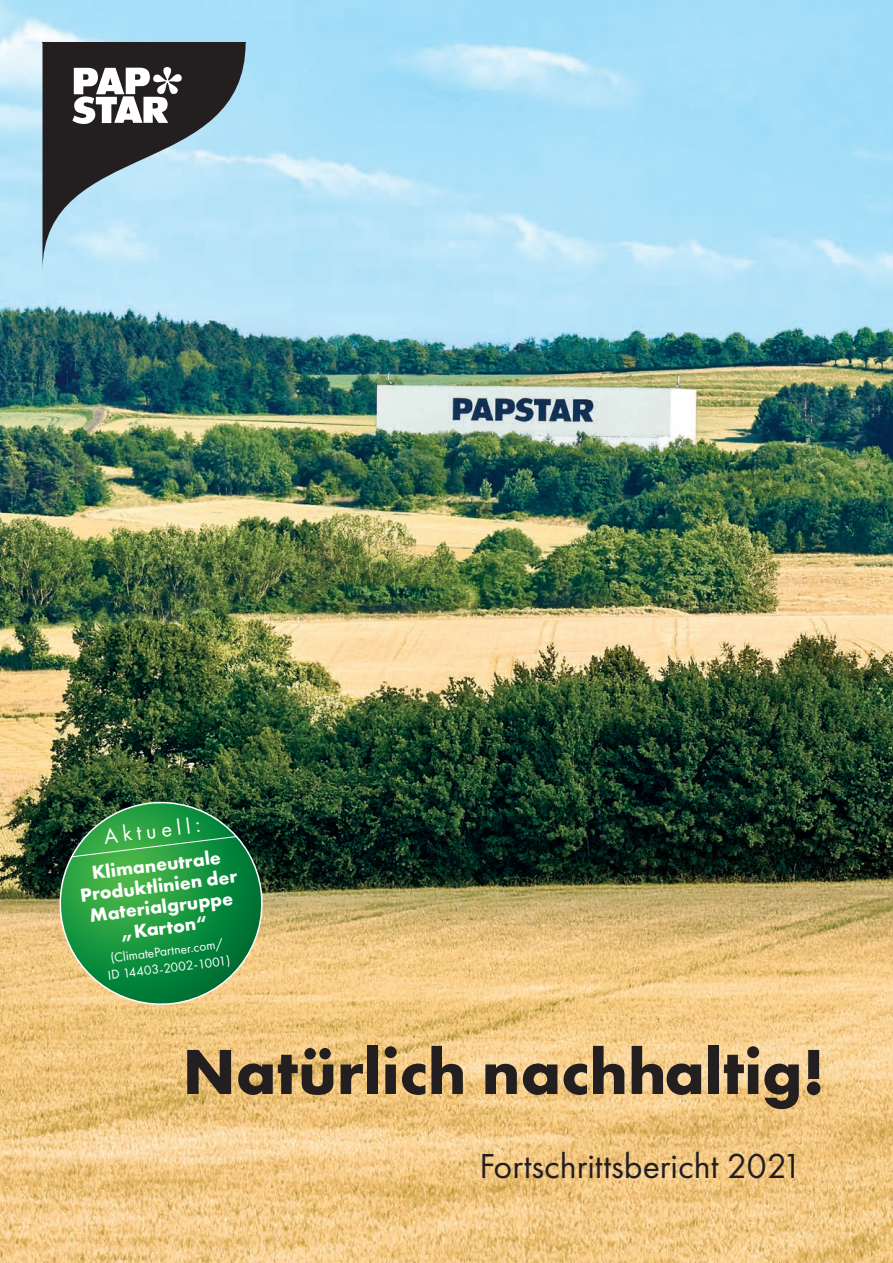
<style>
.page{position:relative;width:893px;height:1263px;background:#fff}
.page>*{position:absolute;margin:0;border:0;box-sizing:border-box;transform-origin:0 0}
.t1{font:700 66px "Futura PT";color:#231f20}
.t2{font:36px "Futura PT";color:#231f20}
.t3{font:22.5px "Futura PT";color:#fff}
.t4{font:700 19.5px/21px "Futura PT";color:#fff;text-align:center}
.t5{font:13.5px/17.2px "Futura PT";color:#fff;text-align:center}
</style>
<div class="page">
<img style="left:0;top:0;width:893px;height:1263px">
<svg style="left:43px;top:44px;width:203px;height:226px;background:#7a919d"></svg>
<svg style="left:72px;top:67px;width:110px;height:57px"></svg>
<hr style="left:43px;top:43px;width:203px;height:1px;background:#231f20">
<svg style="left:54px;top:796px;width:214px;height:214px;background:#3f9149"></svg>
<p class="t3" style="left:102px;top:823px;width:99px;rotate:-7deg">Aktuell:</p>
<p class="t4" style="left:77px;top:863px;width:159px;rotate:-7deg">Klimaneutrale<br>Produktlinien der<br>Materialgruppe „Karton“</p>
<p class="t5" style="left:105px;top:949px;width:125px;rotate:-7deg">(ClimatePartner.com/<br>ID 14403-2002-1001)</p>
<h1 class="t1" style="left:183px;top:1029px;width:644px">Natürlich nachhaltig!</h1>
<h2 class="t2" style="left:479px;top:1144px;width:325px">Fortschrittsbericht 2021</h2>
</div>
